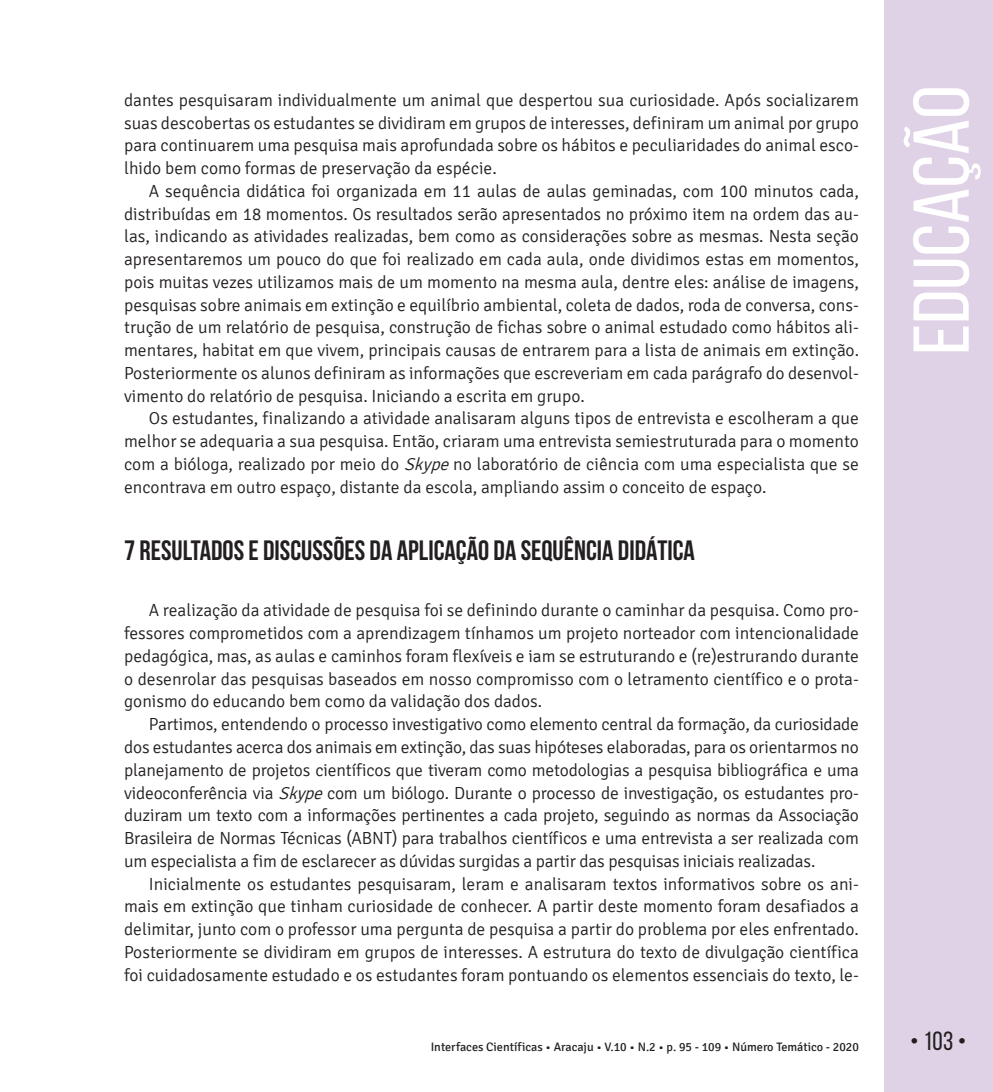
<style>
.page{position:relative;width:993px;height:1092px;background:#fff}
.page>*{position:absolute;margin:0;border:0;box-sizing:border-box;transform-origin:0 0}
.t1{font:78.75px "Bebas Neue";color:#fff;scale:1.09 1}
.Título_1{font:700 28px "Bebas Neue";color:#231f20}
.t2{font:26.25px "Bebas Neue";color:#231f20}
.TEXTO{font:300 17.5px/22.8px "Signika";color:#231f20;text-align:justify}
.t3{font:12.25px "Signika";color:#231f20}
.s1{font-style:italic}
</style>
<div class="page">
<div style="left:883px;top:0;width:109px;height:1091px;background:#e0d2e6"></div>
<p class="TEXTO" style="left:124px;top:89px;width:736px">dantes pesquisaram individualmente um animal que despertou sua curiosidade. Após socializarem suas descobertas os estudantes se dividiram em grupos de interesses, definiram um animal por grupo para continuarem uma pesquisa mais aprofundada sobre os hábitos e peculiaridades do animal esco&shy;lhido bem como formas de preservação da espécie.</p>
<p class="TEXTO" style="left:124px;top:180px;width:736px;text-indent:25px">A sequência didática foi organizada em 11 aulas de aulas geminadas, com 100 minutos cada, distribuídas em 18 momentos. Os resultados serão apresentados no próximo item na ordem das au&shy;las, indicando as atividades realizadas, bem como as considerações sobre as mesmas. Nesta seção apresentaremos um pouco do que foi realizado em cada aula, onde dividimos estas em momentos, pois muitas vezes utilizamos mais de um momento na mesma aula, dentre eles: análise de imagens, pesquisas sobre animais em extinção e equilíbrio ambiental, coleta de dados, roda de conversa, cons&shy;trução de um relatório de pesquisa, construção de fichas sobre o animal estudado como hábitos ali&shy;mentares, habitat em que vivem, principais causas de entrarem para a lista de animais em extinção.<br>Posteriormente os alunos definiram as informações que escreveriam em cada parágrafo do desenvol&shy;vimento do relatório de pesquisa. Iniciando a escrita em grupo.</p>
<p class="TEXTO" style="left:124px;top:407px;width:736px;text-indent:25px">Os estudantes, finalizando a atividade analisaram alguns tipos de entrevista e escolheram a que melhor se adequaria a sua pesquisa. Então, criaram uma entrevista semiestruturada para o momento com a bióloga, realizado por meio do <span class="s1">Skype</span>no laboratório de ciência com uma especialista que se encontrava em outro espaço, distante da escola, ampliando assim o conceito de espaço.</p>
<p class="Título_1" style="left:124px;top:535px;width:572px">7 RESULTADOS E DISCUSSÕES DA APLICAÇÃO DA SEQUÊNCIA DIDÁTICA</p>
<p class="TEXTO" style="left:124px;top:599px;width:736px;text-indent:25px">A realização da atividade de pesquisa foi se definindo durante o caminhar da pesquisa. Como pro&shy;fessores comprometidos com a aprendizagem tínhamos um projeto norteador com intencionalidade pedagógica, mas, as aulas e caminhos foram flexíveis e iam se estruturando e (re)estrurando durante o desenrolar das pesquisas baseados em nosso compromisso com o letramento científico e o prota&shy;gonismo do educando bem como da validação dos dados.</p>
<p class="TEXTO" style="left:124px;top:713px;width:736px;text-indent:25px">Partimos, entendendo o processo investigativo como elemento central da formação, da curiosidade dos estudantes acerca dos animais em extinção, das suas hipóteses elaboradas, para os orientarmos no planejamento de projetos científicos que tiveram como metodologias a pesquisa bibliográfica e uma videoconferência via <span class="s1">Skype</span>com um biólogo. Durante o processo de investigação, os estudantes pro&shy;duziram um texto com a informações pertinentes a cada projeto, seguindo as normas da Associação Brasileira de Normas Técnicas (ABNT) para trabalhos científicos e uma entrevista a ser realizada com um especialista a fim de esclarecer as dúvidas surgidas a partir das pesquisas iniciais realizadas.</p>
<p class="TEXTO" style="left:124px;top:872px;width:736px;text-indent:25px">Inicialmente os estudantes pesquisaram, leram e analisaram textos informativos sobre os ani&shy;mais em extinção que tinham curiosidade de conhecer. A partir deste momento foram desafiados a delimitar, junto com o professor uma pergunta de pesquisa a partir do problema por eles enfrentado.<br>Posteriormente se dividiram em grupos de interesses. A estrutura do texto de divulgação científica foi cuidadosamente estudado e os estudantes foram pontuando os elementos essenciais do texto, le-</p>
<h1 class="t1" style="left:898px;top:355px;width:248px;rotate:-90deg">EDUCAÇÃO</h1>
<p class="t3" style="left:430px;top:1040px;width:429px">Interfaces Científicas • Aracaju • V.10 • N.2 • p. 95 - 109 • Número Temático - 2020</p>
<h3 class="t2" style="left:909px;top:1026px;width:58px">• 103 •</h3>
</div>
